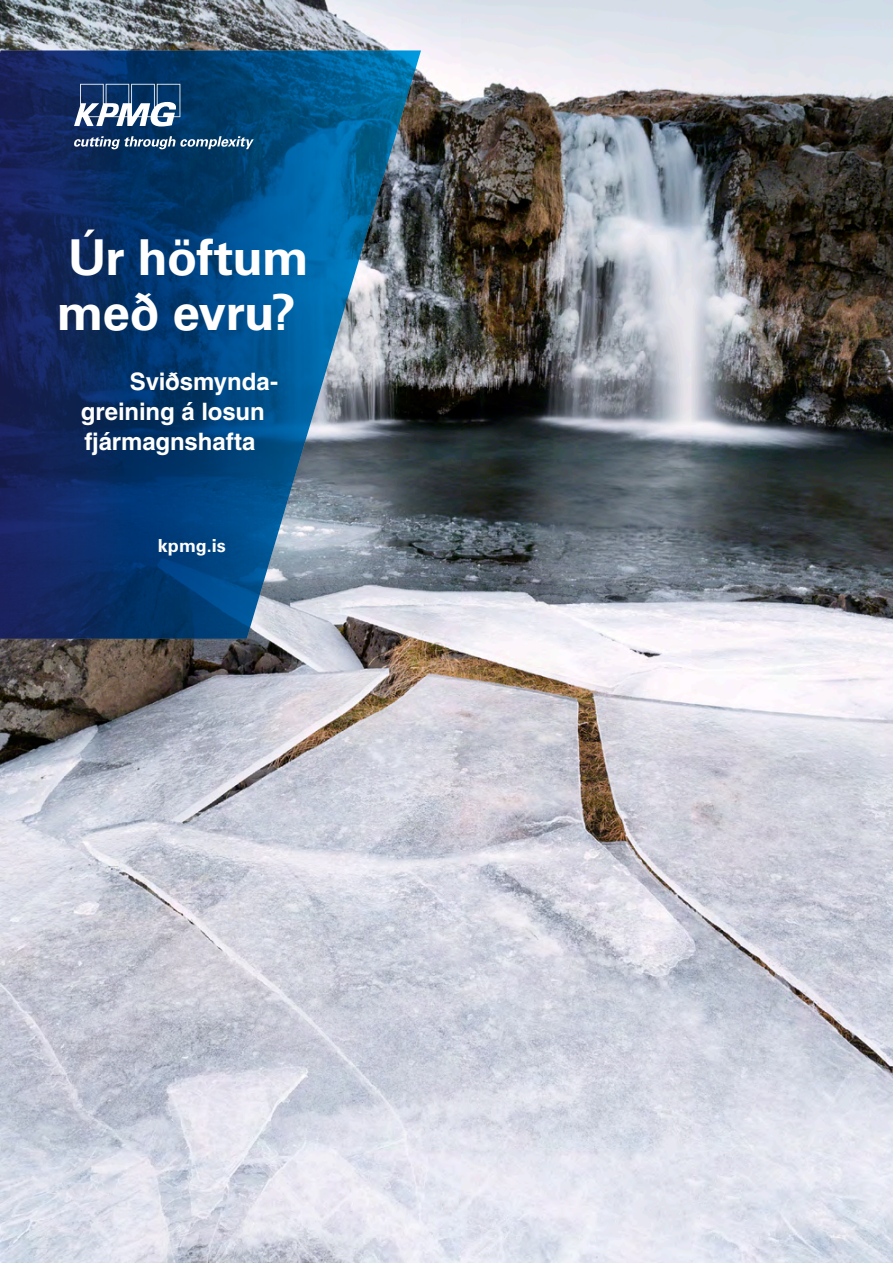
<style>
.page{position:relative;width:893px;height:1263px;background:#fff}
.page>*{position:absolute;margin:0;border:0;box-sizing:border-box;transform-origin:0 0}
.t1{font:700 49.5px/54px "Univers LT Std";letter-spacing:-.015em;color:#fff}
.t2{font:700 24px/30px "Helvetica";letter-spacing:-.005em;color:#fff}
.t3{font:700 18px "Univers LT Std";letter-spacing:.005em;color:#fff}
</style>
<div class="page">
<img style="left:0;top:0;width:893px;height:1263px">
<svg style="left:0;top:50px;width:421px;height:589px;background:#224e7d"></svg>
<svg style="left:74px;top:84px;width:180px;height:65px;background:#345c83"></svg>
<h1 class="t1" style="left:57px;top:231px;width:254px">Úr höftum með evru?</h1>
<p class="t2" style="left:81px;top:366px;width:199px;text-indent:49px">Sviðsmynda-- greining á losun fjármagnshafta</p>
<p class="t3" style="left:158px;top:535px;width:70px">kpmg.is</p>
</div>
